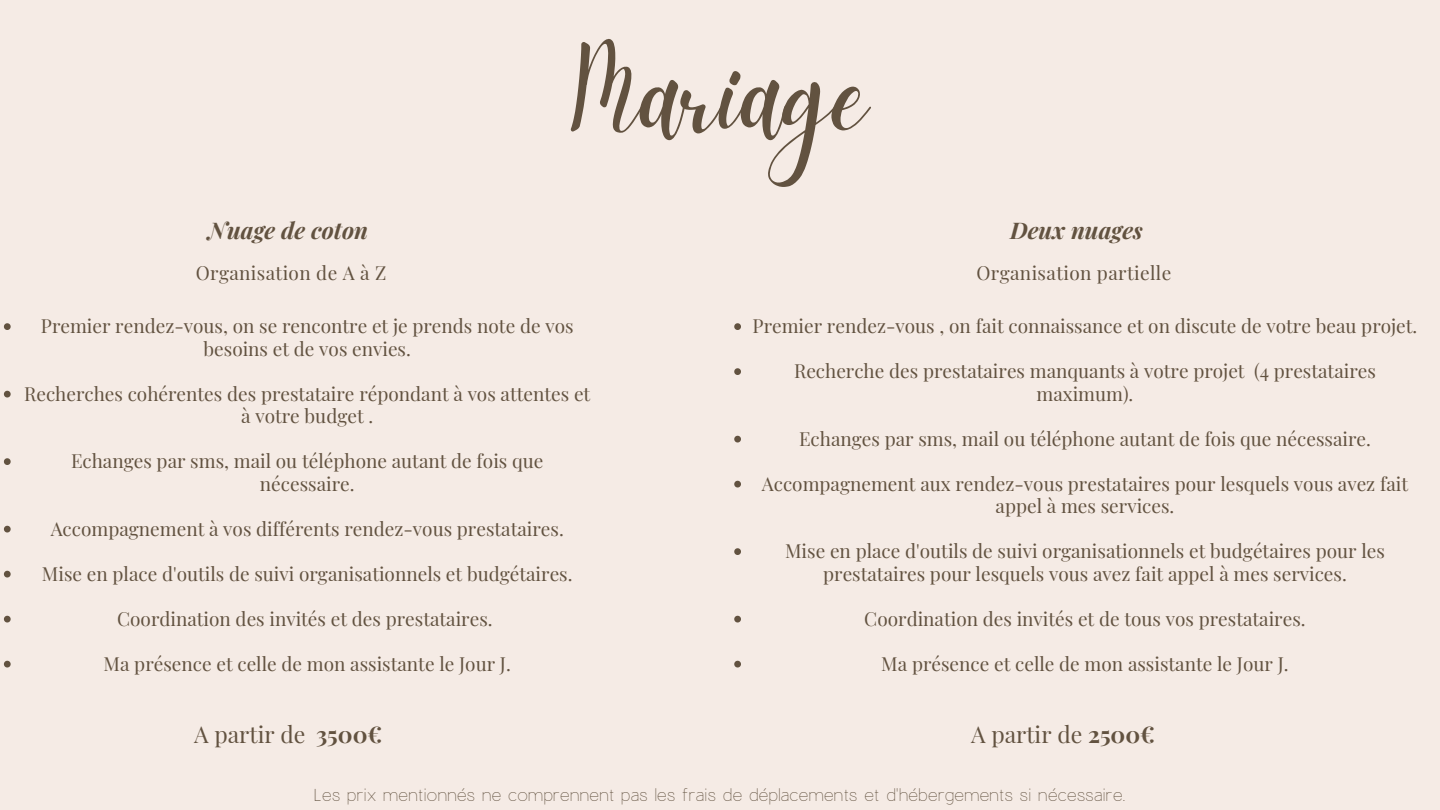
<style>
.page{position:relative;width:1440px;height:810px;background:#f5ebe5}
.page>*{position:absolute;margin:0;border:0;box-sizing:border-box;transform-origin:0 0}
.t1{font:120px "Daydream";color:#625240}
.t2{font:23px "Playfair Display";color:#625240}
.t3{font:italic 700 23px "Playfair Display";color:#625240}
.t4{font:19px/22.5px "Playfair Display";color:#625240;text-align:center}
.t5{font:19px "Playfair Display";letter-spacing:.02em;color:#625240}
.t6{font:100 17px "Charlevoix Pro";color:#625240}
.s1{font-weight:700}
</style>
<div class="page">
<svg style="left:734px;top:323px;width:7px;height:7px"></svg>
<svg style="left:734px;top:368px;width:7px;height:7px"></svg>
<svg style="left:734px;top:436px;width:7px;height:6px"></svg>
<svg style="left:734px;top:481px;width:7px;height:7px"></svg>
<svg style="left:734px;top:548px;width:7px;height:7px"></svg>
<svg style="left:734px;top:616px;width:7px;height:6px"></svg>
<svg style="left:734px;top:661px;width:7px;height:7px"></svg>
<svg style="left:4px;top:323px;width:7px;height:7px"></svg>
<svg style="left:4px;top:391px;width:7px;height:7px"></svg>
<svg style="left:4px;top:458px;width:7px;height:7px"></svg>
<svg style="left:4px;top:526px;width:7px;height:6px"></svg>
<svg style="left:4px;top:571px;width:7px;height:7px"></svg>
<svg style="left:4px;top:616px;width:7px;height:6px"></svg>
<svg style="left:4px;top:661px;width:7px;height:7px"></svg>
<p class="t1" style="left:571px;top:23px;width:300px">Mariage</p>
<p class="t3" style="left:208px;top:214px;width:161px">Nuage de coton</p>
<p class="t5" style="left:196px;top:259px;width:192px">Organisation de A à Z</p>
<p class="t4" style="left:41px;top:314px;width:534px">Premier rendez-vous, on se rencontre et je prends note de vos besoins et de vos envies.</p>
<p class="t4" style="left:24px;top:381px;width:568px">Recherches cohérentes des prestataire répondant à vos attentes et à votre budget .</p>
<p class="t4" style="left:71px;top:449px;width:474px">Echanges par sms, mail ou téléphone autant de fois que nécessaire.</p>
<p class="t4" style="left:51px;top:516px;width:515px">Accompagnement à vos différents rendez-vous prestataires.</p>
<p class="t4" style="left:42px;top:561px;width:532px">Mise en place d'outils de suivi organisationnels et budgétaires.</p>
<p class="t4" style="left:117px;top:606px;width:377px">Coordination des invités et des prestataires.</p>
<p class="t4" style="left:104px;top:651px;width:409px">Ma présence et celle de mon assistante le Jour J.</p>
<p class="t3" style="left:1010px;top:214px;width:134px">Deux nuages</p>
<p class="t5" style="left:976px;top:259px;width:196px">Organisation partielle</p>
<p class="t4" style="left:753px;top:314px;width:666px">Premier rendez-vous , on fait connaissance et on discute de votre beau projet.</p>
<p class="t4" style="left:794px;top:359px;width:583px">Recherche des prestataires manquants à votre projet (4 prestataires maximum).</p>
<p class="t4" style="left:799px;top:426px;width:573px">Echanges par sms, mail ou téléphone autant de fois que nécessaire.</p>
<p class="t4" style="left:762px;top:471px;width:648px">Accompagnement aux rendez-vous prestataires pour lesquels vous avez fait appel à mes services.</p>
<p class="t4" style="left:785px;top:539px;width:601px">Mise en place d'outils de suivi organisationnels et budgétaires pour les prestataires pour lesquels vous avez fait appel à mes services.</p>
<p class="t4" style="left:864px;top:606px;width:443px">Coordination des invités et de tous vos prestataires.</p>
<p class="t4" style="left:881px;top:651px;width:409px">Ma présence et celle de mon assistante le Jour J.</p>
<p class="t2" style="left:194px;top:718px;width:189px">A partir de <span class="s1">3500€</span></p>
<p class="t2" style="left:971px;top:718px;width:185px">A partir de <span class="s1">2500€</span></p>
<p class="t6" style="left:313px;top:784px;width:815px">Les prix mentionnés ne comprennent pas les frais de déplacements et d'hébergements si nécessaire.</p>
</div>
